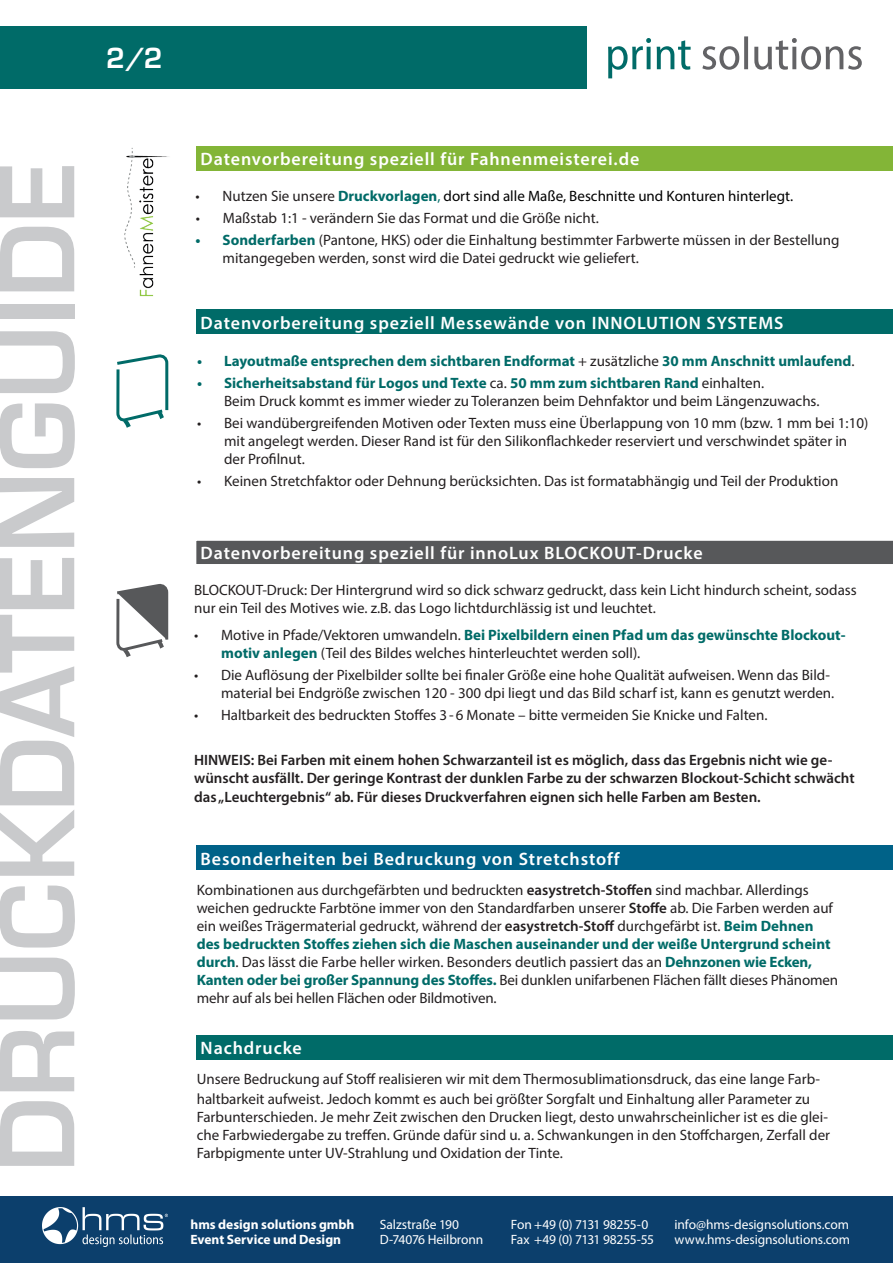
<style>
.page{position:relative;width:893px;height:1263px;background:#fff}
.page>*{position:absolute;margin:0;border:0;box-sizing:border-box;transform-origin:0 0}
.t1{font:600 99px "Eurostile LT Std";color:#c9cacc}
.t2{font:600 27px "Eurostile LT Std";color:#fff}
.t3{font:600 18px "Myriad Pro";letter-spacing:.05em;color:#fff}
.t4{font:15px/18px "Myriad Pro";color:#231f20}
.t5{font:600 15px/18px "Myriad Pro";color:#231f20}
.t6{font:700 15px "Myriad Pro";color:#006b68}
.t7{font:15px "Myriad Pro";color:#000}
.t8{font:13.5px/15px "Myriad Pro";letter-spacing:-.01em;color:#fff}
.t9{font:700 13.5px/15px "Myriad Pro";color:#fff}
.s1{color:#231f20}
.s2{font-weight:700;color:#006b68}
.s3{color:#006b68}
.s4{font-weight:400;color:#231f20}
.s5{font-weight:600}
</style>
<div class="page">
<svg style="left:608px;top:38px;width:83px;height:40px"></svg>
<svg style="left:702px;top:36px;width:160px;height:34px"></svg>
<div style="left:0;top:26px;width:587px;height:63px;background:#006b68"></div>
<div style="left:0;top:1196px;width:893px;height:67px;background:#0c3f6c"></div>
<img style="left:43px;top:1207px;width:124px;height:39px">
<div style="left:196px;top:310px;width:697px;height:24px;background:#006b68"></div>
<div style="left:196px;top:1035px;width:697px;height:25px;background:#006b68"></div>
<div style="left:196px;top:845px;width:697px;height:25px;background:#006288"></div>
<div style="left:196px;top:540px;width:697px;height:24px;background:#57585a"></div>
<svg style="left:116px;top:355px;width:53px;height:73px"></svg>
<svg style="left:116px;top:585px;width:53px;height:72px"></svg>
<div style="left:196px;top:146px;width:697px;height:25px;background:#83b537"></div>
<img style="left:124px;top:147px;width:45px;height:150px">
<h2 class="t2" style="left:106px;top:41px;width:58px">2/2</h2>
<h1 class="t1" style="left:-24px;top:1172px;width:1012px;rotate:-90deg">DRUCKDATENGUIDE</h1>
<p class="t3" style="left:201px;top:148px;width:440px">Datenvorbereitung speziell für Fahnenmeisterei.de</p>
<p class="t7" style="left:196px;top:187px;width:599px"><span class="s1">• Nutzen Sie unsere</span> <span class="s2">Druckvorlagen</span><span class="s3">,</span> dort sind alle Maße, Beschnitte und Konturen hinterlegt.</p>
<p class="t4" style="left:196px;top:209px;width:405px">• Maßstab 1:1 - verändern Sie das Format und die Größe nicht.</p>
<p class="t4" style="left:223px;top:231px;width:618px;text-indent:-27px"><span class="s2">• Sonderfarben</span> (Pantone, HKS) oder die Einhaltung bestimmter Farbwerte müssen in der Bestellung mitangegeben werden, sonst wird die Datei gedruckt wie geliefert.</p>
<p class="t3" style="left:201px;top:311px;width:584px">Datenvorbereitung speziell Messewände von INNOLUTION SYSTEMS</p>
<p class="t6" style="left:197px;top:351px;width:659px">• Layoutmaße entsprechen dem sichtbaren Endformat <span class="s4">+ zusätzliche</span> 30 mm Anschnitt umlaufend<span class="s4">.</span></p>
<p class="t4" style="left:224px;top:374px;width:597px;text-indent:-27px"><span class="s2">• Sicherheitsabstand für Logos und Texte</span> ca. <span class="s2">50 mm zum sichtbaren Rand</span> einhalten.<br>Beim Druck kommt es immer wieder zu Toleranzen beim Dehnfaktor und beim Längenzuwachs.</p>
<p class="t4" style="left:224px;top:414px;width:646px;text-indent:-27px">• Bei wandübergreifenden Motiven oder Texten muss eine Überlappung von 10 mm (bzw. 1 mm bei 1:10) mit angelegt werden. Dieser Rand ist für den Silikonflachkeder reserviert und verschwindet später in der Profilnut.</p>
<p class="t4" style="left:197px;top:472px;width:643px">• Keinen Stretchfaktor oder Dehnung berücksichten. Das ist formatabhängig und Teil der Produktion</p>
<p class="t3" style="left:201px;top:542px;width:504px">Datenvorbereitung speziell für innoLux BLOCKOUT-Drucke</p>
<p class="t4" style="left:194px;top:581px;width:664px">BLOCKOUT-Druck: Der Hintergrund wird so dick schwarz gedruckt, dass kein Licht hindurch scheint, sodass nur ein Teil des Motives wie. z.B. das Logo lichtdurchlässig ist und leuchtet.</p>
<p class="t4" style="left:221px;top:625px;width:626px;text-indent:-27px">• Motive in Pfade/Vektoren umwandeln. <span class="s2">Bei Pixelbildern einen Pfad um das gewünschte Blockout&shy;motiv anlegen</span> (Teil des Bildes welches hinterleuchtet werden soll).</p>
<p class="t4" style="left:194px;top:666px;width:642px;text-align:right">• Die Auflösung der Pixelbilder sollte bei finaler Größe eine hohe Qualität aufweisen. Wenn das Bild&shy;material bei Endgröße zwischen 120 - 300 dpi liegt und das Bild scharf ist, kann es genutzt werden.</p>
<p class="t4" style="left:194px;top:706px;width:575px">• Haltbarkeit des bedruckten Stoffes 3-6 Monate – bitte vermeiden Sie Knicke und Falten.</p>
<p class="t5" style="left:194px;top:750px;width:662px">HINWEIS: Bei Farben mit einem hohen Schwarzanteil ist es möglich, dass das Ergebnis nicht wie ge&shy;wünscht ausfällt. Der geringe Kontrast der dunklen Farbe zu der schwarzen Blockout-Schicht schwächt</p>
<p class="t5" style="left:194px;top:788px;width:568px">das „Leuchtergebnis“ ab. Für dieses Druckverfahren eignen sich helle Farben am Besten.</p>
<p class="t3" style="left:201px;top:847px;width:421px">Besonderheiten bei Bedruckung von Stretchstoff</p>
<p class="t4" style="left:197px;top:880px;width:643px">Kombinationen aus durchgefärbten und bedruckten <span class="s5">easystretch-Stoffen</span> sind machbar. Allerdings weichen gedruckte Farbtöne immer von den Standardfarben unserer <span class="s5">Stoffe</span> ab. Die Farben werden auf ein weißes Trägermaterial gedruckt, während der <span class="s5">easystretch-Stoff</span> durchgefärbt ist. <span class="s2">Beim Dehnen des bedruckten Stoffes ziehen sich die Maschen auseinander und der weiße Untergrund scheint durch</span>. Das lässt die Farbe heller wirken. Besonders deutlich passiert das an <span class="s2">Dehnzonen wie Ecken, Kanten oder bei großer Spannung des Stoffes.</span> Bei dunklen unifarbenen Flächen fällt dieses Phänomen mehr auf als bei hellen Flächen oder Bildmotiven.</p>
<p class="t3" style="left:201px;top:1037px;width:103px">Nachdrucke</p>
<p class="t4" style="left:197px;top:1069px;width:625px;line-height:19.5px">Unsere Bedruckung auf Stoff realisieren wir mit dem Thermosublimationsdruck, das eine lange Farb&shy;haltbarkeit aufweist. Jedoch kommt es auch bei größter Sorgfalt und Einhaltung aller Parameter zu</p>
<p class="t4" style="left:197px;top:1107px;width:635px">Farbunterschieden. Je mehr Zeit zwischen den Drucken liegt, desto unwahrscheinlicher ist es die glei&shy;che Farbwiedergabe zu treffen. Gründe dafür sind u. a. Schwankungen in den Stoffchargen, Zerfall der<br>Farbpigmente unter UV-Strahlung und Oxidation der Tinte.</p>
<p class="t9" style="left:190px;top:1217px;width:166px">hms design solutions gmbh<br>Event Service und Design</p>
<p class="t8" style="left:380px;top:1217px;width:105px">Salzstraße 190<br>D-74076 Heilbronn</p>
<p class="t8" style="left:511px;top:1217px;width:145px">Fon +49 (0) 7131 98255-0<br>Fax +49 (0) 7131 98255-55</p>
<p class="t8" style="left:675px;top:1217px;width:177px">info@hms-designsolutions.com www.hms-designsolutions.com</p>
</div>
